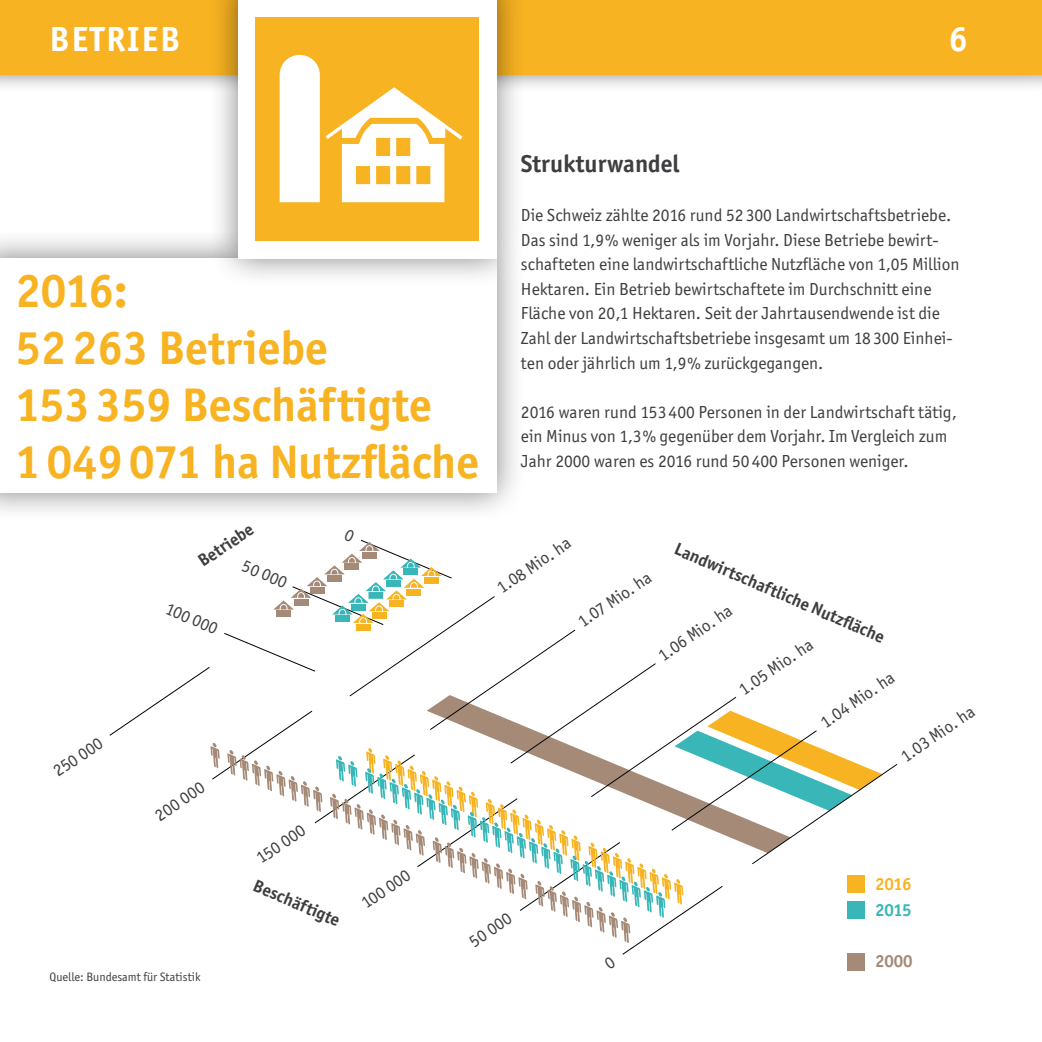
<style>
.page{position:relative;width:1042px;height:1042px;background:#fff}
.page>*{position:absolute;margin:0;border:0;box-sizing:border-box;transform-origin:0 0}
.t1{font:700 47.25px/56.7px "Officina Sans ITC Std";color:#f8b322}
.t2{font:700 35px "Officina Sans ITC Std";letter-spacing:.05em;color:#fff}
.t3{font:700 24.5px "Officina Sans ITC Std";color:#3e3d40}
.t4{font:17.5px/24.5px "Officina Sans ITC Std";color:#3e3d40}
.t5{font:700 17.5px "Officina Sans ITC Std";color:#3e3d40}
.t6{font:700 17.5px "Officina Sans ITC Std";color:#f8b322}
.t7{font:700 17.5px "Officina Sans ITC Std";color:#39b6b8}
.t8{font:700 17.5px "Officina Sans ITC Std";color:#a48a77}
.t9{font:12.25px "Officina Sans ITC Std";color:#3e3d40}
</style>
<div class="page">
<div style="left:0;top:228px;width:527px;height:295px;background:#000;opacity:.5"></div>
<div style="left:0;top:258px;width:496px;height:235px;background:#fff"></div>
<div style="left:0;top:0;width:1042px;height:94px;background:#000;opacity:.5"></div>
<div style="left:0;top:0;width:1042px;height:74px;background:#f8b322"></div>
<div style="left:847px;top:953px;width:17px;height:17px;background:#a48a77"></div>
<div style="left:208px;top:0;width:318px;height:288px;background:#000;opacity:.5"></div>
<div style="left:238px;top:0;width:258px;height:258px;background:#fff"></div>
<svg style="left:349px;top:596px;width:549px;height:177px"></svg>
<div style="left:356px;top:624px;width:14px;height:6px;background:#f8b322"></div>
<div style="left:255px;top:17px;width:224px;height:224px;background:#f8b322"></div>
<div style="left:280px;top:55px;width:40px;height:147px;background:#fff"></div>
<svg style="left:326px;top:87px;width:136px;height:115px"></svg>
<svg style="left:227px;top:750px;width:95px;height:62px"></svg>
<svg style="left:210px;top:742px;width:10px;height:26px"></svg>
<svg style="left:330px;top:706px;width:555px;height:237px"></svg>
<svg style="left:273px;top:539px;width:169px;height:84px"></svg>
<h2 class="t2" style="left:50px;top:17px;width:132px">BETRIEB</h2>
<h2 class="t2" style="left:949px;top:17px;width:20px">6</h2>
<h1 class="t1" style="left:16px;top:263px;width:465px">2016:<br>52263 Betriebe<br>153359 Beschäftigte<br>1049071 ha Nutzfläche</h1>
<p class="t5" style="left:194px;top:553px;width:64px;rotate:-34deg">Betriebe</p>
<p class="t4" style="left:248px;top:553px;width:49px;rotate:23deg">50 000</p>
<p class="t4" style="left:48px;top:762px;width:58px;rotate:-34deg">250 000</p>
<p class="t4" style="left:171px;top:596px;width:57px;rotate:23deg">100 000</p>
<p class="t4" style="left:150px;top:807px;width:58px;rotate:-34deg">200 000</p>
<p class="t4" style="left:251px;top:849px;width:57px;rotate:-34deg">150 000</p>
<h3 class="t3" style="left:521px;top:149px;width:160px">Strukturwandel</h3>
<p class="t4" style="left:521px;top:203px;width:440px">Die Schweiz zählte 2016 rund 52 300 Landwirtschaftsbetriebe.<br>Das sind 1,9% weniger als im Vorjahr. Diese Betriebe bewirt&shy;schafteten eine landwirtschaftliche Nutzfläche von 1,05 Million Hektaren. Ein Betrieb bewirtschaftete im Durchschnitt eine Fläche von 20,1 Hektaren. Seit der Jahrtausendwende ist die Zahl der Landwirtschaftsbetriebe insgesamt um 18 300 Einhei&shy;ten oder jährlich um 1,9% zurückgegangen.</p>
<p class="t4" style="left:521px;top:399px;width:437px">2016 waren rund 153400 Personen in der Landwirtschaft tätig, ein Minus von 1,3% gegenüber dem Vorjahr. Im Vergleich zum<br>Jahr 2000 waren es 2016 rund 50 400 Personen weniger.</p>
<p class="t4" style="left:492px;top:579px;width:87px;rotate:-34deg">1.08 Mio. ha</p>
<p class="t5" style="left:679px;top:538px;width:228px;rotate:23deg">Landwirtschaftliche Nutzfl äche</p>
<p class="t4" style="left:572px;top:613px;width:87px;rotate:-34deg">1.07 Mio. ha</p>
<p class="t4" style="left:653px;top:646px;width:87px;rotate:-34deg">1.06 Mio. ha</p>
<p class="t4" style="left:734px;top:680px;width:87px;rotate:-34deg">1.05 Mio. ha</p>
<p class="t4" style="left:815px;top:713px;width:87px;rotate:-34deg">1.04 Mio. ha</p>
<p class="t4" style="left:895px;top:747px;width:87px;rotate:-34deg">1.03 Mio. ha</p>
<p class="t9" style="left:50px;top:970px;width:152px">Quelle: Bundesamt für Statistik</p>
<p class="t4" style="left:356px;top:894px;width:57px;rotate:-34deg">100 000</p>
<p class="t5" style="left:258px;top:875px;width:94px;rotate:23deg">Beschäftigte</p>
<p class="t6" style="left:875px;top:873px;width:38px">2016</p>
<p class="t7" style="left:875px;top:899px;width:38px">2015</p>
<p class="t8" style="left:875px;top:950px;width:39px">2000</p>
<p class="t4" style="left:464px;top:932px;width:49px;rotate:-34deg">50 000</p>
</div>
